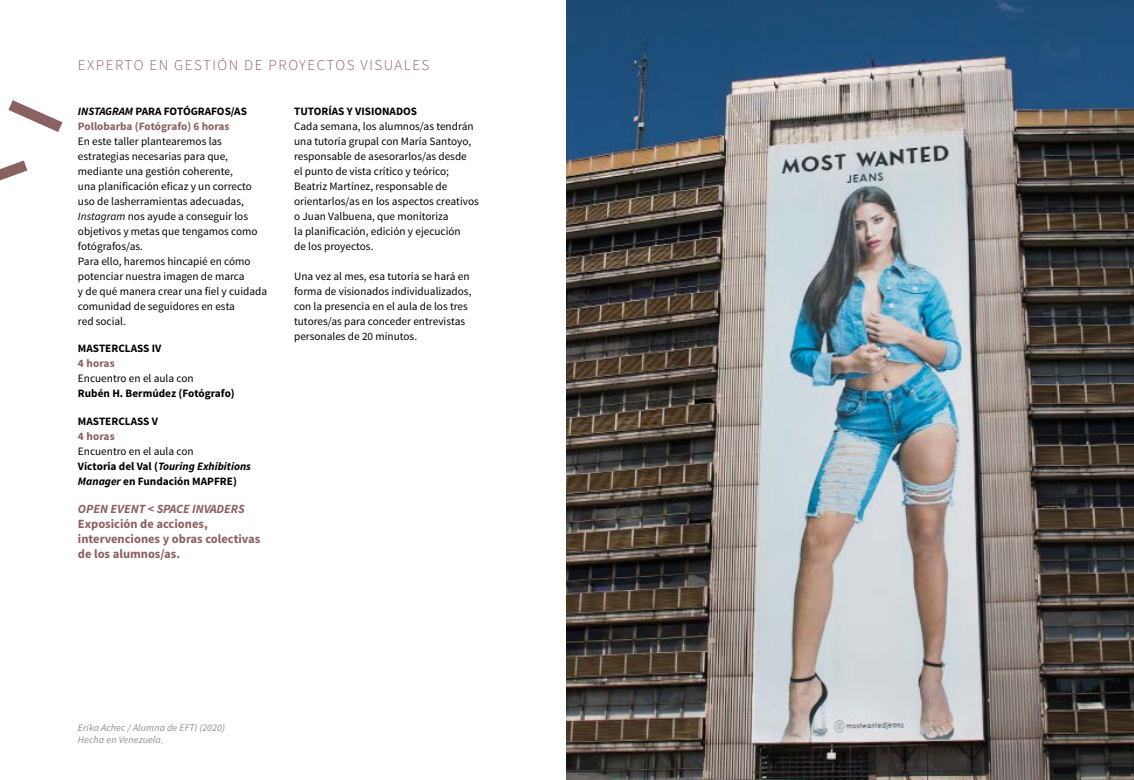
<style>
.page{position:relative;width:1134px;height:780px;background:#fff}
.page>*{position:absolute;margin:0;border:0;box-sizing:border-box;transform-origin:0 0}
.t1{font:300 15px "Source Sans Pro";letter-spacing:.1em;color:#8b6061}
.t2{font:700 12.5px/15px "Source Sans Pro";color:#8b6061}
.t3{font:italic 700 12.5px "Source Sans Pro";color:#8b6061}
.t4{font:11.25px/15px "Source Sans Pro";color:#000}
.t5{font:700 11.25px/15px "Source Sans Pro";color:#000}
.t6{font:700 11.25px/15px "Source Sans Pro";color:#8b6061}
.t7{font:italic 10px/12px "Source Sans Pro";letter-spacing:.01em;color:#948a89}
.s1{font-style:italic;color:#000}
.s2{color:#000}
.s3{font-style:italic}
.s4{font-weight:400}
</style>
<div class="page">
<svg style="left:0;top:160px;width:28px;height:21px"></svg>
<svg style="left:8px;top:100px;width:55px;height:32px"></svg>
<img style="left:567px;top:0;width:567px;height:780px">
<h1 class="t1" style="left:78px;top:56px;width:353px">EXPERTO EN GESTIÓN DE PROYECTOS VISUALES</h1>
<p class="t5" style="left:294px;top:104px;width:124px">TUTORÍAS Y VISIONADOS</p>
<p class="t4" style="left:294px;top:119px;width:186px">Cada semana, los alumnos/as tendrán una tutoría grupal con María Santoyo, responsable de asesorarlos/as desde<br>el punto de vista crítico y teórico; Beatriz Martínez, responsable de orientarlos/as en los aspectos creativos o Juan Valbuena, que monitoriza<br>la planificación, edición y ejecución<br>de los proyectos.</p>
<p class="t4" style="left:294px;top:269px;width:179px">Una vez al mes, esa tutoría se hará en forma de visionados individualizados, con la presencia en el aula de los tres tutores/as para conceder entrevistas personales de 20 minutos.</p>
<p class="t6" style="left:78px;top:104px;width:171px"><span class="s1">INSTAGRAM</span> <span class="s2">PARA FOTÓGRAFOS/AS<br></span>Pollobarba (Fotógrafo) 6 horas</p>
<p class="t4" style="left:78px;top:134px;width:191px">En este taller plantearemos las estrategias necesarias para que, mediante una gestión coherente,<br>una planificación eficaz y un correcto uso de lasherramientas adecuadas,<br><span class="s3">Instagram</span> nos ayude a conseguir los objetivos y metas que tengamos como fotógrafos/as.<br>Para ello, haremos hincapié en cómo potenciar nuestra imagen de marca<br>y de qué manera crear una fiel y cuidada comunidad de seguidores en esta<br>red social.</p>
<p class="t5" style="left:78px;top:341px;width:85px">MASTERCLASS IV</p>
<p class="t6" style="left:78px;top:356px;width:38px">4 horas</p>
<p class="t4" style="left:78px;top:371px;width:117px">Encuentro en el aula con</p>
<p class="t5" style="left:78px;top:386px;width:158px">Rubén H. Bermúdez (Fotógrafo)</p>
<p class="t5" style="left:78px;top:414px;width:82px">MASTERCLASS V</p>
<p class="t6" style="left:78px;top:429px;width:38px">4 horas</p>
<p class="t5" style="left:78px;top:444px;width:175px"><span class="s4">Encuentro en el aula con<br></span>Víctoria del Val (<span class="s3">Touring Exhibitions<br>Manager</span> en Fundación MAPFRE)</p>
<p class="t3" style="left:78px;top:500px;width:168px">OPEN EVENT &lt; SPACE INVADERS</p>
<p class="t2" style="left:78px;top:516px;width:184px">Exposición de acciones, intervenciones y obras colectivas de los alumnos/as.</p>
<p class="t7" style="left:78px;top:721px;width:148px">Erika Achec / Alumna de EFTI (2020)<br>Hecha en Venezuela.</p>
</div>
